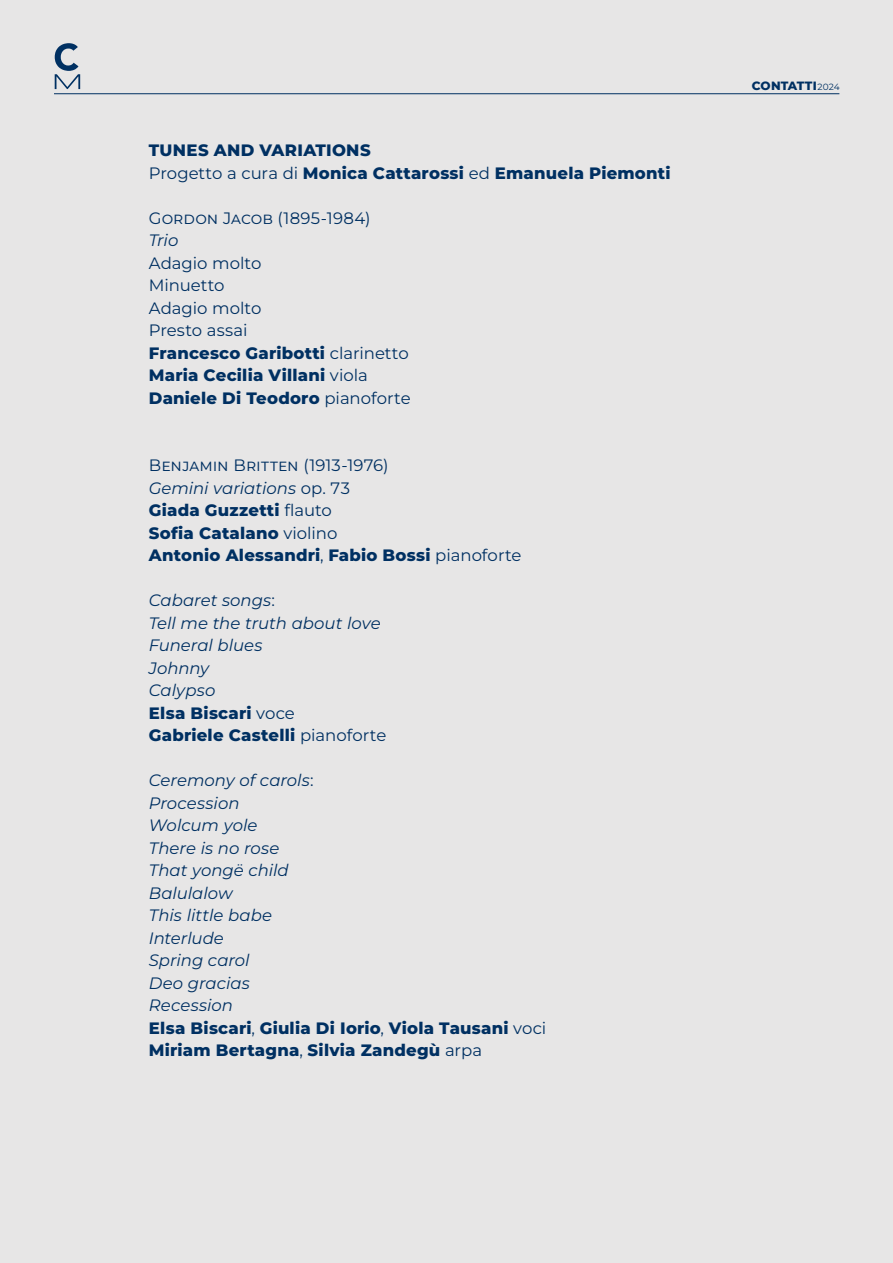
<style>
.page{position:relative;width:893px;height:1263px;background:#e7e6e6}
.page>*{position:absolute;margin:0;border:0;box-sizing:border-box;transform-origin:0 0}
.No_Spacing{font:italic 16.5px/22.5px "Montserrat";color:#003062}
.No_Spacing-2{font:16.5px/22.5px "Montserrat";color:#003062}
.No_Spacing-3{font:800 16.5px "Montserrat";letter-spacing:.015em;color:#003062}
.No_Spacing-4{font:800 12px "Montserrat";letter-spacing:.015em;color:#003062}
.s1{font-weight:400}
.s2{font-style:italic}
.s3{font-weight:800}
.s4{font-style:normal}
.s5{font-weight:800;font-style:normal}
.s6{font-weight:400;font-size:9px}
</style>
<div class="page">
<svg style="left:55px;top:43px;width:25px;height:46px"></svg>
<hr style="left:54px;top:93px;width:785px;height:1px;background:#003062">
<p class="No_Spacing-3" style="left:149px;top:139px;width:223px">TUNES AND VARIATIONS</p>
<p class="No_Spacing-3" style="left:149px;top:162px;width:523px"><span class="s1">Progetto a cura di</span> Monica Cattarossi <span class="s1">ed</span> Emanuela Piemonti</p>
<p class="No_Spacing-2" style="left:149px;top:206px;width:263px">Gordon Jacob (1895-1984)<br><span class="s2">Trio<br></span>Adagio molto<br>Minuetto<br>Adagio molto<br>Presto assai<br><span class="s3">Francesco Garibotti</span> clarinetto<br><span class="s3">Maria Cecilia Villani</span> viola<br><span class="s3">Daniele Di Teodoro</span> pianoforte</p>
<p class="No_Spacing-2" style="left:149px;top:454px;width:374px">Benjamin Britten (1913-1976)<br><span class="s2">Gemini variations</span> op. 73<br><span class="s3">Giada Guzzetti</span> flauto<br><span class="s3">Sofia Catalano</span> violino<br><span class="s3">Antonio Alessandri</span>, <span class="s3">Fabio Bossi</span> pianoforte</p>
<p class="No_Spacing" style="left:149px;top:589px;width:239px">Cabaret songs<span class="s4">:<br></span>Tell me the truth about love<br>Funeral blues<br>Johnny<br>Calypso<br><span class="s5">Elsa Biscari</span> <span class="s4">voce<br></span><span class="s5">Gabriele Castelli</span> <span class="s4">pianoforte</span></p>
<p class="No_Spacing" style="left:149px;top:769px;width:399px">Ceremony of carols<span class="s4">:<br></span>Procession<br>Wolcum yole<br>There is no rose<br>That yongë child<br>Balulalow<br>This little babe<br>Interlude<br>Spring carol<br>Deo gracias<br>Recession<br><span class="s5">Elsa Biscari</span><span class="s4">,</span> <span class="s5">Giulia Di Iorio</span><span class="s4">,</span> <span class="s5">Viola Tausani</span> <span class="s4">voci<br></span><span class="s5">Miriam Bertagna</span><span class="s4">,</span> <span class="s5">Silvia Zandegù</span> <span class="s4">arpa</span></p>
<p class="No_Spacing-4" style="left:752px;top:78px;width:90px">CONTATTI<span class="s6">2024</span></p>
</div>
